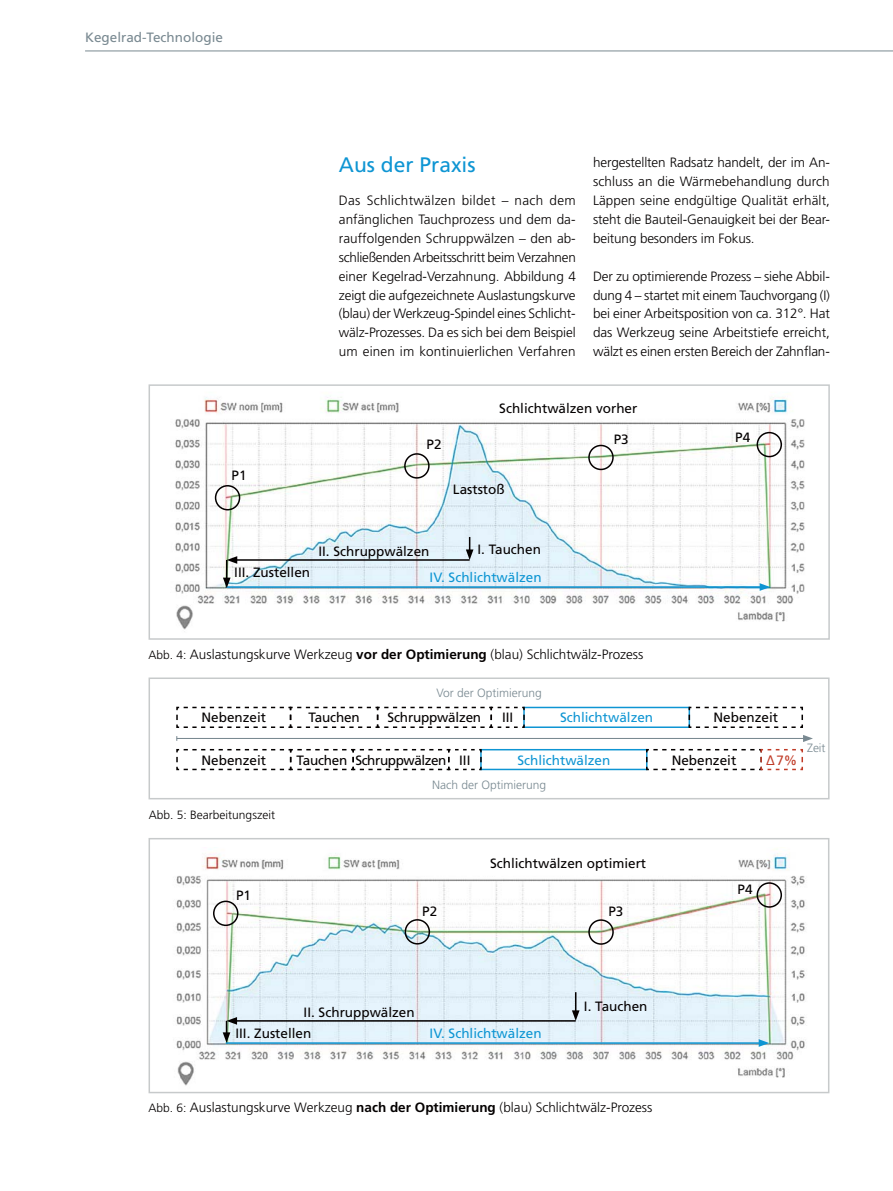
<style>
.page{position:relative;width:893px;height:1191px;background:#fff}
.page>*{position:absolute;margin:0;border:0;box-sizing:border-box;transform-origin:0 0}
.t1{font:21px "Frutiger LT Std";color:#0e95d3}
.t2{font:300 13.5px/18.9px "Frutiger LT Std";color:#040000;text-align:justify}
.t3{font:13.5px "Frutiger LT Std";color:#040000}
.t4{font:13.5px "Frutiger LT Std";color:#0e95d3}
.t5{font:13.5px "Frutiger LT Std";letter-spacing:-.03em;color:#040000}
.t6{font:13.5px "Frutiger LT Std";color:#798991}
.t7{font:13.5px "Frutiger LT Std";color:#c03c28}
.t8{font:300 12px "Frutiger LT Std";color:#798991}
.t9{font:300 12px "Frutiger LT Std";color:#040000}
.s1{font-size:12px}
.s2{font-weight:700}
</style>
<div class="page">
<div style="left:148px;top:678px;width:681px;height:121px;border:2px solid #c7cacb"></div>
<img style="left:175px;top:397px;width:630px;height:233px">
<div style="left:148px;top:384px;width:681px;height:256px;border:2px solid #c7cacb"></div>
<div style="left:215px;top:485px;width:25px;height:25px;border:2px solid #040000;border-radius:50%"></div>
<div style="left:404px;top:453px;width:25px;height:26px;border:2px solid #040000;border-radius:50%"></div>
<div style="left:588px;top:445px;width:25px;height:25px;border:2px solid #040000;border-radius:50%"></div>
<div style="left:756px;top:432px;width:26px;height:25px;border:2px solid #040000;border-radius:50%"></div>
<hr style="left:226px;top:586px;width:536px;height:2px;background:#0e95d3">
<svg style="left:759px;top:583px;width:11px;height:8px"></svg>
<hr style="left:235px;top:559px;width:234px;height:2px;background:#040000">
<svg style="left:223px;top:556px;width:14px;height:32px"></svg>
<svg style="left:466px;top:537px;width:7px;height:23px"></svg>
<img style="left:176px;top:853px;width:630px;height:233px">
<div style="left:148px;top:838px;width:681px;height:255px;border:2px solid #c7cacb"></div>
<div style="left:213px;top:901px;width:25px;height:25px;border:2px solid #040000;border-radius:50%"></div>
<div style="left:404px;top:919px;width:26px;height:26px;border:2px solid #040000;border-radius:50%"></div>
<div style="left:588px;top:919px;width:25px;height:26px;border:2px solid #040000;border-radius:50%"></div>
<div style="left:756px;top:882px;width:26px;height:26px;border:2px solid #040000;border-radius:50%"></div>
<hr style="left:226px;top:1042px;width:535px;height:2px;background:#0e95d3">
<svg style="left:758px;top:1039px;width:11px;height:8px"></svg>
<hr style="left:235px;top:1020px;width:340px;height:2px;background:#040000">
<svg style="left:223px;top:1017px;width:14px;height:26px"></svg>
<svg style="left:572px;top:992px;width:7px;height:29px"></svg>
<hr style="left:85px;top:51px;width:807px;height:1px;background:#798991">
<hr style="left:177px;top:738px;width:628px;height:1px;background:#798991">
<svg style="left:803px;top:735px;width:10px;height:7px"></svg>
<div style="left:523px;top:707px;width:167px;height:21px;border:2px solid #0e95d3"></div>
<svg style="left:176px;top:706px;width:349px;height:22px"></svg>
<svg style="left:687px;top:706px;width:116px;height:22px"></svg>
<div style="left:480px;top:749px;width:167px;height:21px;border:2px solid #0e95d3"></div>
<svg style="left:176px;top:748px;width:306px;height:23px"></svg>
<svg style="left:645px;top:748px;width:158px;height:23px"></svg>
<p class="t6" style="left:85px;top:32px;width:139px">Kegelrad-Technologie</p>
<p class="t3" style="left:231px;top:470px;width:17px">P1</p>
<h1 class="t1" style="left:339px;top:156px;width:138px">Aus der Praxis</h1>
<p class="t2" style="left:339px;top:192px;width:238px">Das Schlichtwälzen bildet – nach dem anfänglichen Tauchprozess und dem da&shy;rauffolgenden Schruppwälzen – den ab&shy;schließenden Arbeitsschritt beim Verzahnen einer Kegelrad-Verzahnung. Abbildung 4 zeigt die aufgezeichnete Auslastungskurve (blau) der Werkzeug-Spindel eines Schlicht&shy;wälz-Prozesses. Da es sich bei dem Beispiel um einen im kontinuierlichen Verfahren</p>
<p class="t2" style="left:593px;top:154px;width:238px">hergestellten Radsatz handelt, der im An&shy;schluss an die Wärmebehandlung durch Läppen seine endgültige Qualität erhält, steht die Bauteil-Genauigkeit bei der Bear&shy;beitung besonders im Fokus.</p>
<p class="t2" style="left:593px;top:267px;width:238px">Der zu optimierende Prozess – siehe Abbil&shy;dung 4 – startet mit einem Tauchvorgang (I) bei einer Arbeitsposition von ca. 312°. Hat das Werkzeug seine Arbeitstiefe erreicht, wälzt es einen ersten Bereich der Zahnflan-</p>
<p class="t3" style="left:499px;top:402px;width:140px">Schlichtwälzen vorher</p>
<p class="t3" style="left:426px;top:438px;width:17px">P2</p>
<p class="t3" style="left:613px;top:434px;width:17px">P3</p>
<p class="t3" style="left:735px;top:432px;width:17px">P4</p>
<p class="t3" style="left:453px;top:483px;width:53px">Laststoß</p>
<p class="t3" style="left:234px;top:566px;width:77px">III. Zustellen</p>
<p class="t3" style="left:318px;top:546px;width:113px">II. Schruppwälzen</p>
<p class="t3" style="left:477px;top:543px;width:65px">I. Tauchen</p>
<p class="t4" style="left:429px;top:572px;width:114px">IV. Schlichtwälzen</p>
<p class="t2" style="left:148px;top:646px;width:496px"><span class="s1">Abb. 4:</span> Auslastungskurve Werkzeug <span class="s2">vor der Optimierung</span> (blau) Schlichtwälz-Prozess</p>
<p class="t8" style="left:436px;top:688px;width:107px">Vor der Optimierung</p>
<p class="t3" style="left:201px;top:712px;width:66px">Nebenzeit</p>
<p class="t3" style="left:308px;top:712px;width:53px">Tauchen</p>
<p class="t3" style="left:387px;top:712px;width:95px">Schruppwälzen</p>
<p class="t3" style="left:502px;top:712px;width:13px">III</p>
<p class="t4" style="left:560px;top:712px;width:94px">Schlichtwälzen</p>
<p class="t3" style="left:713px;top:712px;width:66px">Nebenzeit</p>
<p class="t3" style="left:201px;top:754px;width:66px">Nebenzeit</p>
<p class="t5" style="left:296px;top:754px;width:175px">Tauchen Schruppwälzen III</p>
<p class="t4" style="left:517px;top:754px;width:94px">Schlichtwälzen</p>
<p class="t3" style="left:671px;top:754px;width:66px">Nebenzeit</p>
<p class="t7" style="left:766px;top:754px;width:33px">Δ 7%</p>
<p class="t9" style="left:149px;top:810px;width:128px">Abb. 5: Bearbeitungszeit</p>
<p class="t8" style="left:432px;top:779px;width:116px">Nach der Optimierung</p>
<p class="t8" style="left:807px;top:743px;width:20px">Zeit</p>
<p class="t3" style="left:236px;top:889px;width:17px">P1</p>
<p class="t3" style="left:490px;top:858px;width:158px">Schlichtwälzen optimiert</p>
<p class="t3" style="left:422px;top:906px;width:17px">P2</p>
<p class="t3" style="left:608px;top:905px;width:17px">P3</p>
<p class="t3" style="left:737px;top:883px;width:17px">P4</p>
<p class="t3" style="left:303px;top:1007px;width:113px">II. Schruppwälzen</p>
<p class="t3" style="left:235px;top:1028px;width:77px">III. Zustellen</p>
<p class="t4" style="left:429px;top:1028px;width:114px">IV. Schlichtwälzen</p>
<p class="t3" style="left:584px;top:1001px;width:65px">I. Tauchen</p>
<p class="t2" style="left:148px;top:1099px;width:505px"><span class="s1">Abb. 6:</span> Auslastungskurve Werkzeug <span class="s2">nach der Optimierung</span> (blau) Schlichtwälz-Prozess</p>
</div>
